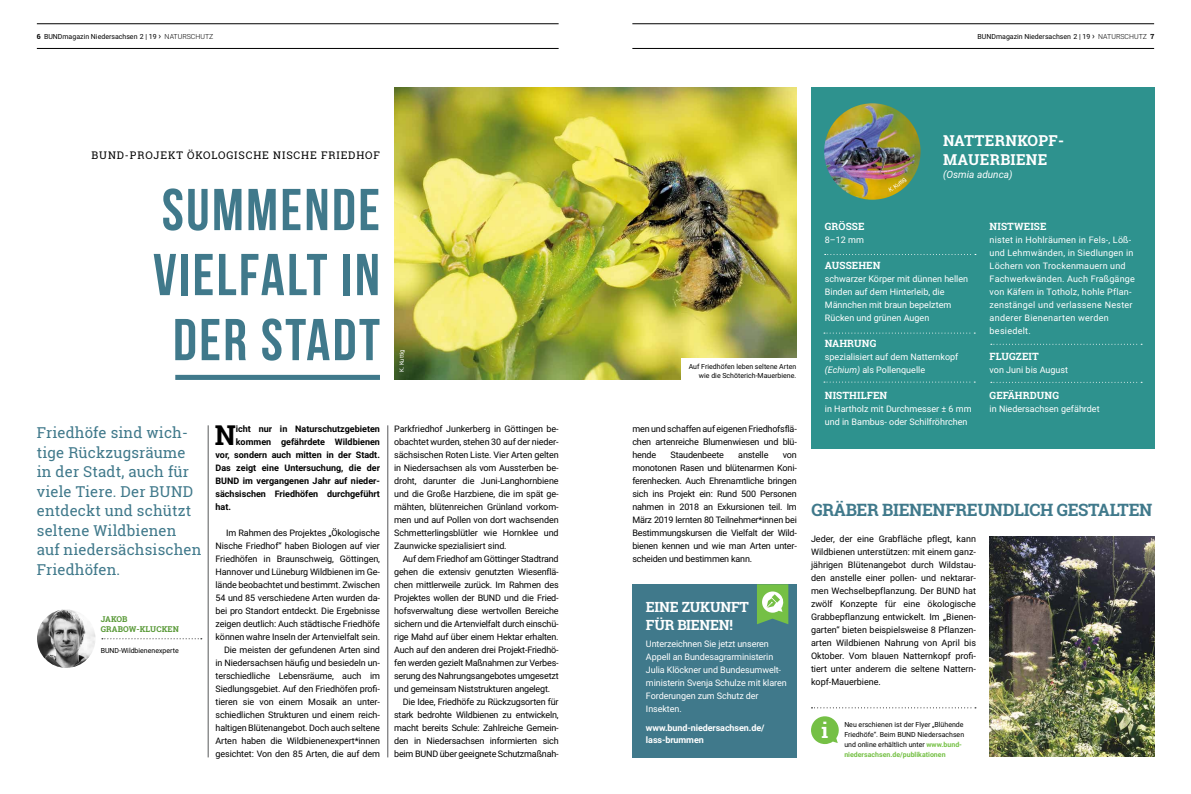
<style>
.page{position:relative;width:1191px;height:794px;background:#fff}
.page>*{position:absolute;margin:0;border:0;box-sizing:border-box;transform-origin:0 0}
.t1{font:700 58.9px/65px "Bebas Neue";letter-spacing:.04em;color:#40798b;text-align:center}
.t2{font:700 27.3px "Roboto Slab";color:#000}
.t3{font:700 20.9px "Roboto Slab";color:#fff}
.t4{font:700 17px "Roboto Slab";letter-spacing:-.02em;color:#40798b}
.t5{font:15px/19.5px "Roboto Slab";letter-spacing:.01em;color:#40798b}
.t6{font:700 15px/19.5px "Roboto Slab";letter-spacing:.02em;color:#fff}
.t7{font:700 14px/18px "Roboto Slab";letter-spacing:-.015em;color:#fff}
.t8{font:10.5px "Roboto Slab";letter-spacing:.08em;color:#000}
.t9{font:700 10px "Roboto Slab";letter-spacing:.01em;color:#fff}
.t10{font:italic 10px "Roboto";color:#fff}
.t11{font:9px/13px "Roboto";letter-spacing:-.02em;color:#000;text-align:justify}
.t12{font:9px/13px "Roboto";color:#fff}
.t13{font:9px/13px "Roboto";letter-spacing:.02em;color:#fff}
.t14{font:700 9px "Roboto";color:#000}
.t15{font:700 9px/12px "Roboto";letter-spacing:-.01em;color:#fff}
.t16{font:700 8px/10px "Roboto Slab";letter-spacing:.02em;color:#579835}
.t17{font:7px/10px "Roboto";color:#000;text-align:right}
.t18{font:6px "Roboto";color:#fff}
.s1{font-family:"Roboto Slab";font-weight:700}
.s2{font-size:9px}
.s3{font-weight:300}
.s4{font-style:italic}
.s5{font-weight:700;color:#75c045}
</style>
<div class="page">
<hr style="left:208px;top:425px;width:1px;height:332px;background:#58595b">
<hr style="left:387px;top:425px;width:1px;height:332px;background:#58595b">
<img style="left:394px;top:87px;width:403px;height:292px">
<img style="left:989px;top:536px;width:165px;height:221px">
<div style="left:175px;top:375px;width:205px;height:5px;background:#40798b"></div>
<div style="left:811px;top:87px;width:343px;height:362px;background:#2e928e"></div>
<div style="left:632px;top:584px;width:164px;height:173px;background:#40798b"></div>
<div style="left:681px;top:358px;width:121px;height:26px;background:#fff"></div>
<img style="left:824px;top:103px;width:96px;height:97px;border-radius:48px">
<svg style="left:824px;top:254px;width:152px;height:1px"></svg>
<svg style="left:824px;top:332px;width:151px;height:1px"></svg>
<svg style="left:824px;top:381px;width:151px;height:1px"></svg>
<svg style="left:990px;top:344px;width:152px;height:1px"></svg>
<svg style="left:990px;top:382px;width:152px;height:1px"></svg>
<svg style="left:757px;top:584px;width:31px;height:40px"></svg>
<svg style="left:811px;top:716px;width:28px;height:28px"></svg>
<svg style="left:811px;top:707px;width:165px;height:1px"></svg>
<svg style="left:102px;top:638px;width:100px;height:1px"></svg>
<img style="left:37px;top:609px;width:58px;height:59px;border-radius:29px">
<hr style="left:37px;top:48px;width:521px;height:1px;background:#000">
<hr style="left:632px;top:48px;width:522px;height:1px;background:#000">
<hr style="left:37px;top:23px;width:521px;height:1px;background:#000">
<hr style="left:632px;top:23px;width:522px;height:1px;background:#000">
<svg style="left:888px;top:178px;width:19px;height:14px"></svg>
<p class="t17" style="left:37px;top:31px;width:178px"><span class="s1">6</span> BUNDmagazin Niedersachsen 2 | 19 <span class="s2">›</span> <span class="s3">NATURSCHUTZ</span></p>
<p class="t17" style="left:977px;top:31px;width:178px">BUNDmagazin Niedersachsen 2 | 19 <span class="s2">›</span> <span class="s3">NATURSCHUTZ</span> <span class="s1">7</span></p>
<p class="t8" style="left:92px;top:148px;width:290px">BUND-PROJEKT ÖKOLOGISCHE NISCHE FRIEDHOF</p>
<h1 class="t1" style="left:153px;top:176px;width:228px">SUMMENDE<br>VIELFALT IN<br>DER STADT</h1>
<p class="t18" style="left:397px;top:372px;width:24px;rotate:-90deg">K. Kuttig</p>
<h3 class="t5" style="left:37px;top:423px;width:166px">Friedhöfe sind wich&shy;tige Rückzugsräume in der Stadt, auch für viele Tiere. Der BUND entdeckt und schützt seltene Wildbienen auf niedersächsischen<br>Friedhöfen.</h3>
<p class="t16" style="left:101px;top:614px;width:80px">JAKOB<br>GRABOW-KLUCKEN</p>
<p class="t17" style="left:101px;top:645px;width:80px">BUND-Wildbienenexperte</p>
<h2 class="t2" style="left:215px;top:416px;width:23px">N</h2>
<p class="t14" style="left:236px;top:422px;width:146px">icht nur in Naturschutzgebieten</p>
<p class="t14" style="left:236px;top:435px;width:146px">kommen gefährdete Wildbienen</p>
<p class="t14" style="left:215px;top:448px;width:166px">vor, sondern auch mitten in der Stadt.</p>
<p class="t14" style="left:215px;top:461px;width:166px">Das zeigt eine Untersuchung, die der</p>
<p class="t14" style="left:215px;top:474px;width:166px">BUND im vergangenen Jahr auf nieder-</p>
<p class="t14" style="left:215px;top:487px;width:166px">sächsischen Friedhöfen durchgeführt</p>
<p class="t14" style="left:215px;top:500px;width:17px">hat.</p>
<p class="t11" style="left:215px;top:525px;width:166px;text-align:right">Im Rahmen des Projektes „Ökologische Nische Friedhof“ haben Biologen auf vier Friedhöfen in Braunschweig, Göttingen, Hannover und Lüneburg Wildbienen im Ge&shy;lände beobachtet und bestimmt. Zwischen 54 und 85 verschiedene Arten wurden da&shy;bei pro Standort entdeckt. Die Ergebnisse zeigen deutlich: Auch städtische Friedhöfe können wahre Inseln der Artenvielfalt sein.<br>Die meisten der gefundenen Arten sind in Niedersachsen häufig und besiedeln un&shy;terschiedliche Lebensräume, auch im Siedlungsgebiet. Auf den Friedhöfen profi&shy;tieren sie von einem Mosaik an unter&shy;schiedlichen Strukturen und einem reich&shy;haltigen Blütenangebot. Doch auch seltene Arten haben die Wildbienenexpert*innen gesichtet: Von den 85 Arten, die auf dem</p>
<p class="t11" style="left:394px;top:421px;width:166px">Parkfriedhof Junkerberg in Göttingen be&shy;obachtet wurden, stehen 30 auf der nieder&shy;sächsischen Roten Liste. Vier Arten gelten in Niedersachsen als vom Aussterben be&shy;droht, darunter die Juni-Langhornbiene und die Große Harzbiene, die im spät ge&shy;mähten, blütenreichen Grünland vorkom&shy;men und auf Pollen von dort wachsenden Schmetterlingsblütler wie Hornklee und Zaunwicke spezialisiert sind.</p>
<p class="t11" style="left:403px;top:551px;width:157px">Auf dem Friedhof am Göttinger Stadtrand</p>
<p class="t11" style="left:394px;top:564px;width:166px">gehen die extensiv genutzten Wiesenflä-</p>
<p class="t11" style="left:394px;top:577px;width:166px">chen mittlerweile zurück. Im Rahmen des</p>
<p class="t11" style="left:394px;top:590px;width:166px">Projektes wollen der BUND und die Fried-</p>
<p class="t11" style="left:394px;top:603px;width:166px">hofsverwaltung diese wertvollen Bereiche</p>
<p class="t11" style="left:394px;top:616px;width:166px">sichern und die Artenvielfalt durch einschü-</p>
<p class="t11" style="left:394px;top:629px;width:166px">rige Mahd auf über einem Hektar erhalten.</p>
<p class="t11" style="left:394px;top:642px;width:166px">Auch auf den anderen drei Projekt-Friedhö-</p>
<p class="t11" style="left:394px;top:655px;width:166px">fen werden gezielt Maßnahmen zur Verbes-</p>
<p class="t11" style="left:394px;top:668px;width:166px">serung des Nahrungsangebotes umgesetzt</p>
<p class="t11" style="left:394px;top:681px;width:158px">und gemeinsam Niststrukturen angelegt.</p>
<p class="t11" style="left:403px;top:694px;width:157px">Die Idee, Friedhöfe zu Rückzugsorten für</p>
<p class="t11" style="left:394px;top:707px;width:166px">stark bedrohte Wildbienen zu entwickeln,</p>
<p class="t11" style="left:394px;top:720px;width:166px">macht bereits Schule: Zahlreiche Gemein-</p>
<p class="t11" style="left:394px;top:733px;width:166px">den in Niedersachsen informierten sich</p>
<p class="t11" style="left:394px;top:746px;width:166px">beim BUND über geeignete Schutzmaßnah-</p>
<h3 class="t6" style="left:943px;top:130px;width:122px">NATTERNKOPF-<br>MAUERBIENE</h3>
<p class="t10" style="left:943px;top:167px;width:71px">(Osmia adunca)</p>
<p class="t17" style="left:688px;top:362px;width:109px;line-height:9px">Auf Friedhöfen leben seltene Arten wie die Schöterich-Mauerbiene.</p>
<p class="t11" style="left:632px;top:421px;width:166px">men und schaffen auf eigenen Friedhofsflä&shy;chen artenreiche Blumenwiesen und blü&shy;hende</p>
<p class="t11" style="left:670px;top:447px;width:55px">Staudenbeete</p>
<p class="t11" style="left:738px;top:447px;width:32px">anstelle</p>
<p class="t11" style="left:632px;top:447px;width:166px;text-indent:150px">von monotonen Rasen und blütenarmen Koni&shy;ferenhecken. Auch Ehrenamtliche bringen sich ins Projekt ein: Rund 500 Personen nahmen in 2018 an Exkursionen teil. Im März 2019 lernten 80 Teilnehmer*innen bei Bestimmungskursen die Vielfalt der Wild&shy;bienen kennen und wie man Arten unter&shy;scheiden und bestimmen kann.</p>
<h3 class="t7" style="left:646px;top:597px;width:105px">EINE ZUKUNFT<br>FÜR BIENEN!</h3>
<p class="t12" style="left:646px;top:637px;width:142px">Unterzeichnen Sie jetzt unseren<br>Appell an Bundesagrarministerin<br>Julia Klöckner und Bundesumwelt&shy;ministerin Svenja Schulze mit klaren<br>Forderungen zum Schutz der<br>Insekten.</p>
<p class="t15" style="left:646px;top:721px;width:120px">www.bund-niedersachsen.de/ lass-brummen</p>
<p class="t9" style="left:825px;top:220px;width:41px">GRÖSSE</p>
<p class="t12" style="left:825px;top:233px;width:41px">8–12 mm</p>
<p class="t9" style="left:825px;top:259px;width:57px">AUSSEHEN</p>
<p class="t12" style="left:825px;top:272px;width:145px">schwarzer Körper mit dünnen hellen<br>Binden auf dem Hinterleib, die<br>Männchen mit braun bepelztem<br>Rücken und grünen Augen</p>
<p class="t9" style="left:825px;top:337px;width:53px">NAHRUNG</p>
<p class="t12" style="left:825px;top:350px;width:135px">spezialisiert auf dem Natternkopf <span class="s4">(Echium)</span> als Pollenquelle</p>
<p class="t9" style="left:825px;top:389px;width:64px">NISTHILFEN</p>
<p class="t12" style="left:825px;top:402px;width:148px">in Hartholz mit Durchmesser ± 6 mm und in Bambus- oder Schilfröhrchen</p>
<p class="t9" style="left:989px;top:220px;width:58px">NISTWEISE</p>
<p class="t13" style="left:989px;top:233px;width:147px">nistet in Hohlräumen in Fels-, Löß&shy;und Lehmwänden, in Siedlungen in<br>Löchern von Trockenmauern und<br>Fachwerkwänden. Auch Fraßgänge von Käfern in Totholz, hohle Pflan&shy;zenstängel und verlassene Nester anderer Bienenarten werden besiedelt.</p>
<p class="t9" style="left:989px;top:350px;width:51px">FLUGZEIT</p>
<p class="t12" style="left:989px;top:363px;width:80px">von Juni bis August</p>
<p class="t9" style="left:989px;top:389px;width:71px">GEFÄHRDUNG</p>
<p class="t12" style="left:989px;top:402px;width:111px">in Niedersachsen gefährdet</p>
<h3 class="t4" style="left:811px;top:498px;width:342px">GRÄBER BIENENFREUNDLICH GESTALTEN</h3>
<p class="t11" style="left:811px;top:532px;width:166px">Jeder, der eine Grabfläche pflegt, kann Wildbienen unterstützen: mit einem ganz&shy;jährigen Blütenangebot durch Wildstau&shy;den anstelle einer pollen- und nektarar&shy;men Wechselbepflanzung. Der BUND hat zwölf Konzepte für eine ökologische Grabbepflanzung entwickelt. Im „Bienen&shy;garten“ bieten beispielsweise 8 Pflanzen&shy;arten Wildbienen Nahrung von April bis Oktober. Vom blauen Natternkopf profi&shy;tiert unter anderem die seltene Nattern&shy;kopf-Mauerbiene.</p>
<h3 class="t3" style="left:821px;top:716px;width:8px">i</h3>
<p class="t17" style="left:844px;top:719px;width:121px;text-align:left">Neu erschienen ist der Flyer „Blühende Friedhöfe“. Beim BUND Niedersachsen und online erhältlich unter <span class="s5">www.bund&shy;niedersachsen.de/publikationen</span></p>
</div>
